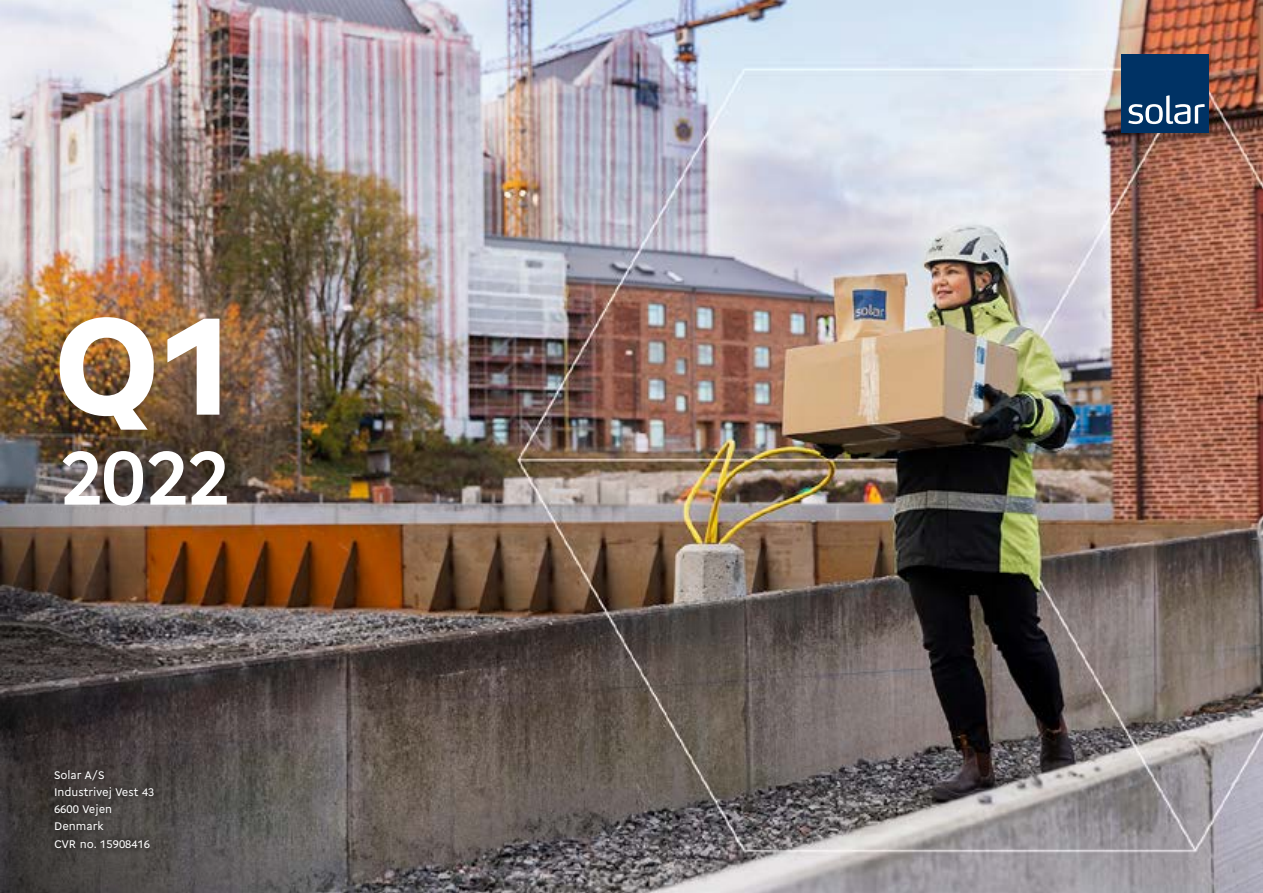
<style>
.page{position:relative;width:1263px;height:893px;background:#fff}
.page>*{position:absolute;margin:0;border:0;box-sizing:border-box;transform-origin:0 0}
.t1{font:900 150px "Cogito";color:#fff}
.t2{font:700 82.5px "Cogito";color:#fff}
.t3{font:12px/17.2px "Cogito";color:#fff}
</style>
<div class="page">
<img style="left:1234px;top:0;width:29px;height:893px">
<img style="left:0;top:0;width:1234px;height:893px">
<img style="left:271px;top:206px;width:720px;height:481px">
<div style="left:46px;top:762px;width:116px;height:93px;background:#000;opacity:.75"></div>
<div style="left:1122px;top:54px;width:87px;height:78px;background:#003264"></div>
<svg style="left:1128px;top:95px;width:76px;height:29px"></svg>
<h1 class="t1" style="left:52px;top:259px;width:187px">Q1</h1>
<h2 class="t2" style="left:61px;top:419px;width:171px">2022</h2>
<p class="t3" style="left:54px;top:765px;width:102px">Solar A/S<br>Industrivej Vest 43<br>6600 Vejen<br>Denmark<br>CVR no. 15908416</p>
</div>
